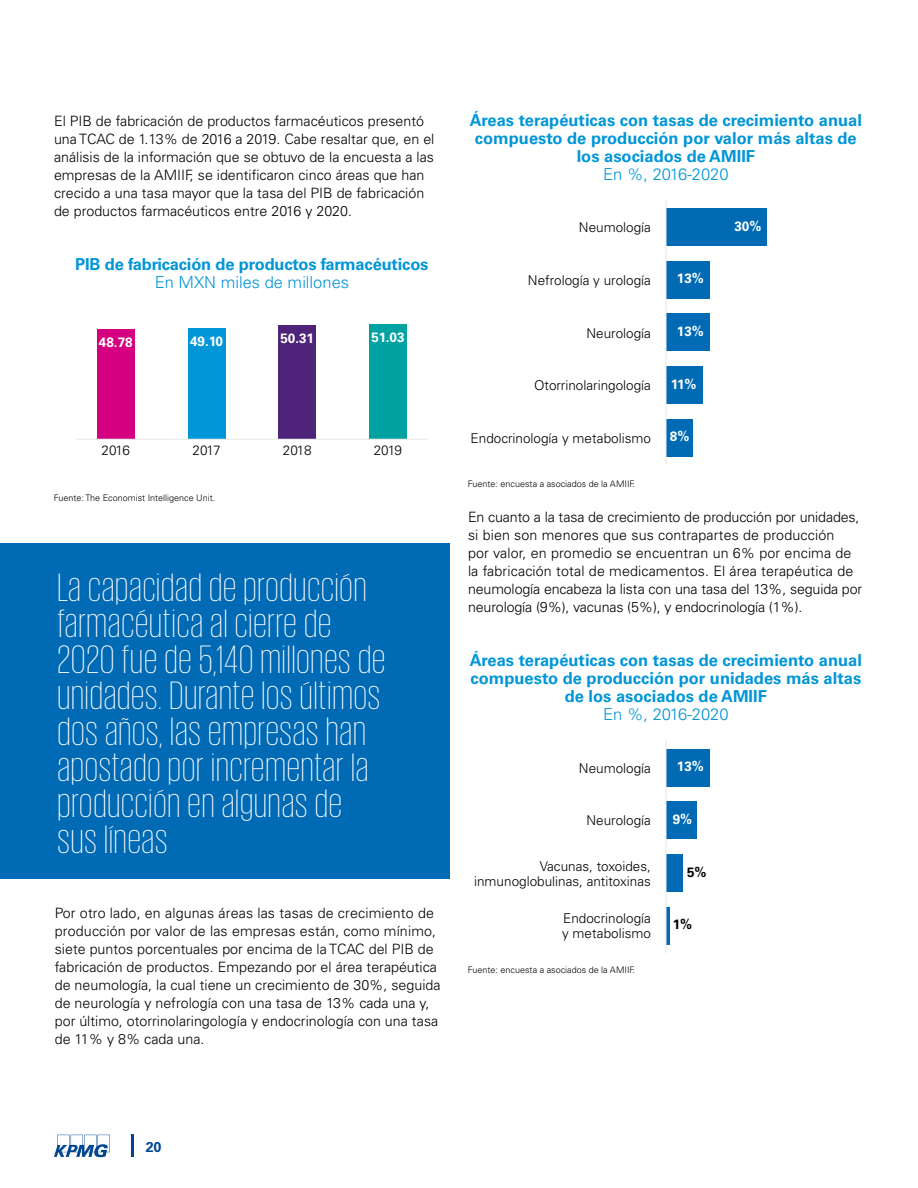
<style>
.page{position:relative;width:918px;height:1188px;background:#fff}
.page>*{position:absolute;margin:0;border:0;box-sizing:border-box;transform-origin:0 0}
.t1{font:200 40.5px/36px "KPMG";letter-spacing:.025em;color:#fff}
.t2{font:700 16.5px/18px "Univers";color:#0096d8;text-align:center}
.t3{font:300 16.5px "Univers";color:#0096d8}
.t4{font:300 14.25px/18px "Univers";color:#000}
.t5{font:700 14.25px "Univers";color:#004690}
.t6{font:300 13.5px/15px "Univers";color:#000;text-align:right}
.t7{font:700 13.5px "Univers";color:#fff}
.t8{font:700 13.5px "Univers";color:#000}
.t9{font:300 9px "Univers";color:#000}
</style>
<div class="page">
<hr style="left:667px;top:907px;width:3px;height:37px;background:#006ab4">
<div style="left:667px;top:854px;width:16px;height:38px;background:#006ab4"></div>
<div style="left:667px;top:802px;width:30px;height:37px;background:#006ab4"></div>
<div style="left:667px;top:749px;width:43px;height:37px;background:#006ab4"></div>
<div style="left:667px;top:419px;width:26px;height:37px;background:#006ab4"></div>
<div style="left:667px;top:366px;width:36px;height:38px;background:#006ab4"></div>
<div style="left:667px;top:314px;width:43px;height:37px;background:#006ab4"></div>
<div style="left:667px;top:261px;width:43px;height:38px;background:#006ab4"></div>
<div style="left:667px;top:208px;width:100px;height:38px;background:#006ab4"></div>
<div style="left:369px;top:324px;width:38px;height:115px;background:#00a3a1"></div>
<div style="left:279px;top:326px;width:37px;height:113px;background:#4e2379"></div>
<div style="left:188px;top:328px;width:37px;height:111px;background:#0096d8"></div>
<div style="left:97px;top:329px;width:38px;height:110px;background:#d4007f"></div>
<hr style="left:666px;top:200px;width:1px;height:265px;background:#e7e7e7">
<hr style="left:666px;top:740px;width:1px;height:213px;background:#e7e7e7">
<div style="left:0;top:543px;width:450px;height:336px;background:#006ab4"></div>
<hr style="left:75px;top:439px;width:353px;height:1px;background:#e7e7e7">
<svg style="left:54px;top:1135px;width:56px;height:22px"></svg>
<hr style="left:131px;top:1135px;width:3px;height:22px;background:#004690">
<p class="t4" style="left:54px;top:112px;width:382px">El PIB de fabricación de productos farmacéuticos presentó una TCAC de 1.13% de 2016 a 2019. Cabe resaltar que, en el análisis de la información que se obtuvo de la encuesta a las empresas de la AMIIF, se identificaron cinco áreas que han crecido a una tasa mayor que la tasa del PIB de fabricación de productos farmacéuticos entre 2016 y 2020.</p>
<p class="t2" style="left:75px;top:255px;width:355px">PIB de fabricación de productos farmacéuticos</p>
<p class="t3" style="left:155px;top:272px;width:196px">En MXN miles de millones</p>
<p class="t7" style="left:99px;top:334px;width:35px">48.78</p>
<p class="t7" style="left:190px;top:333px;width:34px">49.10</p>
<p class="t7" style="left:280px;top:330px;width:35px">50.31</p>
<p class="t7" style="left:371px;top:329px;width:35px">51.03</p>
<p class="t6" style="left:102px;top:443px;width:30px">2016</p>
<p class="t6" style="left:193px;top:443px;width:30px">2017</p>
<p class="t6" style="left:283px;top:443px;width:30px">2018</p>
<p class="t6" style="left:374px;top:443px;width:30px">2019</p>
<p class="t9" style="left:54px;top:493px;width:163px">Fuente: The Economist Intelligence Unit.</p>
<h1 class="t1" style="left:57px;top:569px;width:329px">La capacidad de producción farmacéutica al cierre de<br>2020 fue de 5,140 millones de unidades. Durante los últimos dos años, las empresas han apostado por incrementar la producción en algunas de sus líneas</h1>
<p class="t4" style="left:55px;top:904px;width:387px">Por otro lado, en algunas áreas las tasas de crecimiento de producción por valor de las empresas están, como mínimo, siete puntos porcentuales por encima de la TCAC del PIB de fabricación de productos. Empezando por el área terapéutica de neumología, la cual tiene un crecimiento de 30%, seguida de neurología y nefrología con una tasa de 13% cada una y, por último, otorrinolaringología y endocrinología con una tasa de 11% y 8% cada una.</p>
<p class="t2" style="left:470px;top:111px;width:394px">Áreas terapéuticas con tasas de crecimiento anual compuesto de producción por valor más altas de los asociados de AMIIF</p>
<p class="t3" style="left:603px;top:164px;width:127px">En %, 2016-2020</p>
<p class="t6" style="left:579px;top:220px;width:74px">Neumología</p>
<p class="t7" style="left:734px;top:218px;width:29px">30%</p>
<p class="t6" style="left:528px;top:273px;width:125px">Nefrología y urología</p>
<p class="t7" style="left:677px;top:271px;width:29px">13%</p>
<p class="t6" style="left:586px;top:325px;width:66px">Neurología</p>
<p class="t7" style="left:677px;top:323px;width:29px">13%</p>
<p class="t6" style="left:534px;top:378px;width:118px">Otorrinolaringología</p>
<p class="t7" style="left:671px;top:376px;width:27px">11%</p>
<p class="t6" style="left:471px;top:431px;width:182px">Endocrinología y metabolismo</p>
<p class="t7" style="left:670px;top:429px;width:21px">8%</p>
<p class="t9" style="left:468px;top:478px;width:169px">Fuente: encuesta a asociados de la AMIIF.</p>
<p class="t4" style="left:468px;top:508px;width:396px">En cuanto a la tasa de crecimiento de producción por unidades, si bien son menores que sus contrapartes de producción<br>por valor, en promedio se encuentran un 6% por encima de la fabricación total de medicamentos. El área terapéutica de neumología encabeza la lista con una tasa del 13%, seguida por neurología (9%), vacunas (5%), y endocrinología (1%).</p>
<p class="t2" style="left:470px;top:651px;width:394px">Áreas terapéuticas con tasas de crecimiento anual compuesto de producción por unidades más altas de los asociados de AMIIF</p>
<p class="t3" style="left:603px;top:704px;width:127px">En %, 2016-2020</p>
<p class="t6" style="left:579px;top:761px;width:74px">Neumología</p>
<p class="t7" style="left:677px;top:759px;width:29px">13%</p>
<p class="t6" style="left:586px;top:813px;width:66px">Neurología</p>
<p class="t7" style="left:673px;top:811px;width:21px">9%</p>
<p class="t6" style="left:474px;top:858px;width:178px">Vacunas, toxoides, inmunoglobulinas, antitoxinas</p>
<p class="t8" style="left:687px;top:864px;width:21px">5%</p>
<p class="t6" style="left:562px;top:911px;width:90px;text-align:left">Endocrinología y metabolismo</p>
<p class="t8" style="left:673px;top:917px;width:21px">1%</p>
<p class="t9" style="left:468px;top:964px;width:169px">Fuente: encuesta a asociados de la AMIIF.</p>
<p class="t5" style="left:146px;top:1139px;width:17px">20</p>
</div>
